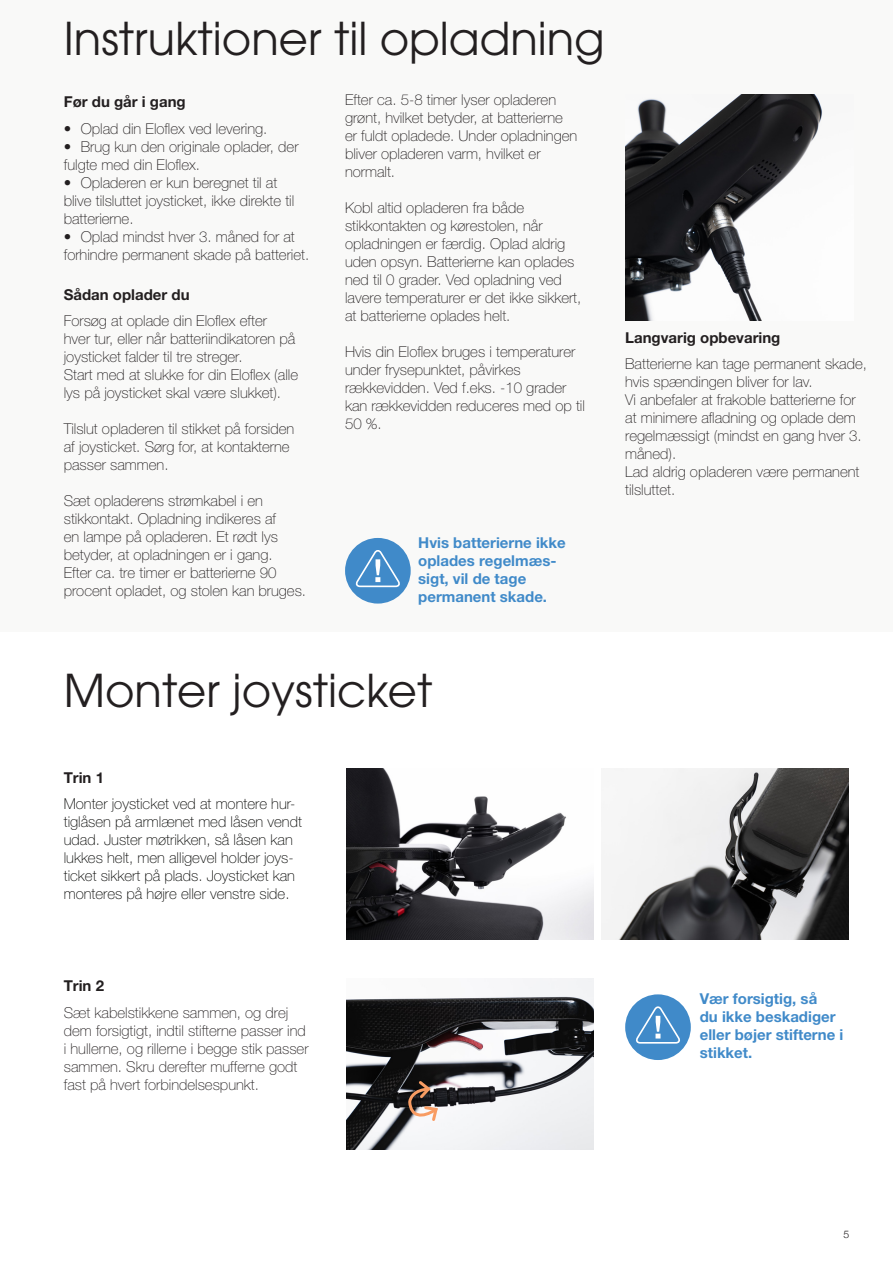
<style>
.page{position:relative;width:893px;height:1263px;background:#fff}
.page>*{position:absolute;margin:0;border:0;box-sizing:border-box;transform-origin:0 0}
.t1{font:45px "ITC Avant Garde Pro";color:#231f20}
.Brödtext{font:100 15px/18px "Helvetica Neue LT Pro";color:#231f20}
.Brödtext-2{font:100 15px/18px "Helvetica Neue LT Pro";color:#040503}
.Mellanrubrik{font:700 15px/18px "Helvetica Neue LT Pro";color:#408ac9}
.Mellanrubrik-2{font:700 15px "Helvetica Neue LT Pro";color:#231f20}
.t2{font:300 10.5px "Helvetica Neue";color:#231f20}
</style>
<div class="page">
<div style="left:0;top:0;width:893px;height:631px;background:#f9f9f8"></div>
<img style="left:625px;top:95px;width:197px;height:225px">
<div style="left:345px;top:538px;width:66px;height:66px;background:#408ac9;border-radius:50%"></div>
<svg style="left:355px;top:550px;width:45px;height:38px"></svg>
<img style="left:347px;top:768px;width:246px;height:171px">
<img style="left:602px;top:768px;width:246px;height:171px">
<img style="left:347px;top:978px;width:246px;height:171px">
<svg style="left:407px;top:1078px;width:33px;height:45px"></svg>
<div style="left:625px;top:994px;width:66px;height:66px;background:#408ac9;border-radius:50%"></div>
<svg style="left:636px;top:1006px;width:44px;height:38px"></svg>
<p class="t1" style="left:64px;top:10px;width:542px">Instruktioner til opladning</p>
<p class="Mellanrubrik-2" style="left:64px;top:93px;width:123px">Før du går i gang</p>
<p class="Brödtext" style="left:64px;top:120px;width:205px">• Oplad din Eloflex ved levering.</p>
<p class="Brödtext" style="left:64px;top:138px;width:236px">• Brug kun den originale oplader, der fulgte med din Eloflex.</p>
<p class="Brödtext" style="left:64px;top:174px;width:232px">• Opladeren er kun beregnet til at blive tilsluttet joysticket, ikke direkte til batterierne.</p>
<p class="Brödtext" style="left:64px;top:228px;width:247px">• Oplad mindst hver 3. måned for at forhindre permanent skade på batteriet.</p>
<p class="Mellanrubrik-2" style="left:64px;top:285px;width:127px">Sådan oplader du</p>
<p class="Brödtext" style="left:64px;top:312px;width:233px">Forsøg at oplade din Eloflex efter hver tur, eller når batteriindikatoren på joysticket falder til tre streger.</p>
<p class="Brödtext" style="left:64px;top:366px;width:236px">Start med at slukke for din Eloflex (alle lys på joysticket skal være slukket).</p>
<p class="Brödtext" style="left:64px;top:420px;width:232px">Tilslut opladeren til stikket på forsiden af joysticket. Sørg for, at kontakterne passer sammen.</p>
<p class="Brödtext" style="left:64px;top:492px;width:216px">Sæt opladerens strømkabel i en stikkontakt. Opladning indikeres af en lampe på opladeren. Et rødt lys betyder, at opladningen er i gang.</p>
<p class="Brödtext" style="left:64px;top:564px;width:244px">Efter ca. tre timer er batterierne 90 procent opladet, og stolen kan bruges.</p>
<p class="Brödtext" style="left:345px;top:91px;width:234px">Efter ca. 5-8 timer lyser opladeren grønt, hvilket betyder, at batterierne er fuldt opladede. Under opladningen bliver opladeren varm, hvilket er normalt.</p>
<p class="Brödtext" style="left:345px;top:199px;width:238px">Kobl altid opladeren fra både stikkontakten og kørestolen, når opladningen er færdig. Oplad aldrig uden opsyn. Batterierne kan oplades ned til 0 grader. Ved opladning ved lavere temperaturer er det ikke sikkert, at batterierne oplades helt.</p>
<p class="Brödtext" style="left:345px;top:343px;width:241px">Hvis din Eloflex bruges i temperaturer under frysepunktet, påvirkes rækkevidden. Ved f.eks. -10 grader kan rækkevidden reduceres med op til<br>50 %.</p>
<p class="Mellanrubrik" style="left:418px;top:533px;width:149px">Hvis batterierne ikke oplades regelmæs&shy;sigt, vil de tage permanent skade.</p>
<p class="Mellanrubrik-2" style="left:625px;top:328px;width:157px">Langvarig opbevaring</p>
<p class="Brödtext" style="left:625px;top:355px;width:243px">Batterierne kan tage permanent skade, hvis spændingen bliver for lav.</p>
<p class="Brödtext" style="left:625px;top:391px;width:238px">Vi anbefaler at frakoble batterierne for at minimere afladning og oplade dem regelmæssigt (mindst en gang hver 3. måned).</p>
<p class="Brödtext" style="left:625px;top:463px;width:236px">Lad aldrig opladeren være permanent tilsluttet.</p>
<p class="t1" style="left:64px;top:662px;width:370px">Monter joysticket</p>
<p class="Mellanrubrik-2" style="left:64px;top:768px;width:42px">Trin 1</p>
<p class="Brödtext-2" style="left:64px;top:795px;width:240px">Monter joysticket ved at montere hur&shy;tiglåsen på armlænet med låsen vendt udad. Juster møtrikken, så låsen kan lukkes helt, men alligevel holder joys&shy;ticket sikkert på plads. Joysticket kan monteres på højre eller venstre side.</p>
<p class="Mellanrubrik-2" style="left:64px;top:976px;width:42px">Trin 2</p>
<p class="Brödtext" style="left:64px;top:1003px;width:246px">Sæt kabelstikkene sammen, og drej dem forsigtigt, indtil stifterne passer ind i hullerne, og rillerne i begge stik passer sammen. Skru derefter mufferne godt fast på hvert forbindelsespunkt.</p>
<p class="Mellanrubrik" style="left:700px;top:989px;width:145px">Vær forsigtig, så<br>du ikke beskadiger eller bøjer stifterne i stikket.</p>
<p class="t2" style="left:843px;top:1226px;width:7px">5</p>
</div>
